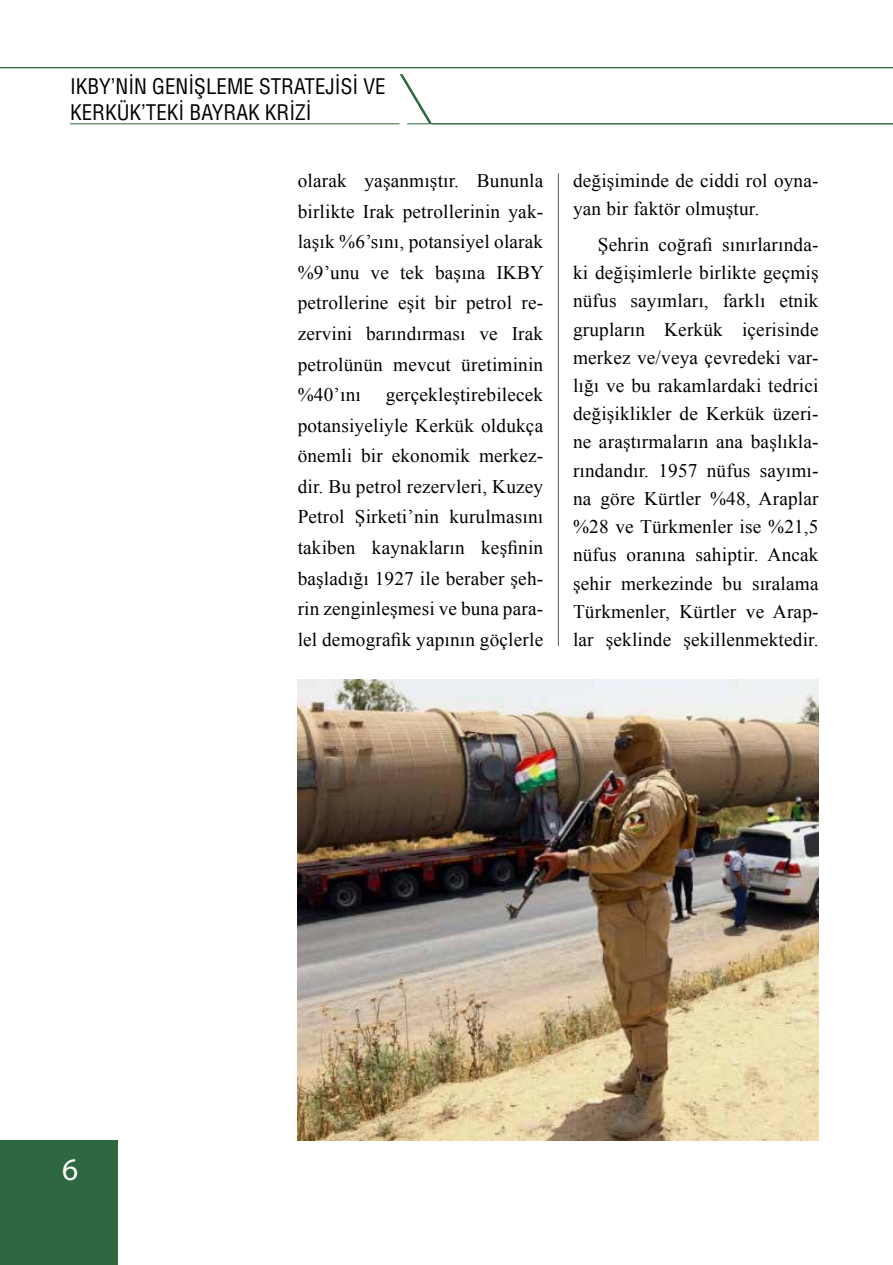
<style>
.page{position:relative;width:893px;height:1265px;background:#fff}
.page>*{position:absolute;margin:0;border:0;box-sizing:border-box;transform-origin:0 0}
.t1{font:31.5px "Myriad Pro";color:#fff}
.t2{font:condensed 21px/25.2px "Helvetica LT Std";color:#000}
.t3{font:19.25px/30.6px "Times New Roman";letter-spacing:.01em;color:#000;text-align:justify}
</style>
<div class="page">
<hr style="left:407px;top:123px;width:486px;height:1px;background:#2f6740">
<hr style="left:0;top:67px;width:893px;height:1px;background:#2f6740">
<svg style="left:400px;top:74px;width:32px;height:50px"></svg>
<hr style="left:70px;top:123px;width:330px;height:1px;background:#2f6740">
<div style="left:0;top:1141px;width:117px;height:124px;background:#2f6740"></div>
<hr style="left:558px;top:173px;width:1px;height:473px;background:#58595b">
<img style="left:298px;top:680px;width:521px;height:460px">
<p class="t2" style="left:70px;top:74px;width:317px">IKBY’NIN GENIŞLEME STRATEJISI VE<br>KERKÜK’TEKI BAYRAK KRIZI</p>
<p class="t3" style="left:298px;top:165px;width:248px">olarak yaşanmıştır. Bununla birlikte Irak petrollerinin yak&shy;laşık %6’sını, potansiyel olarak %9’unu ve tek başına IKBY petrollerine eşit bir petrol re&shy;zervini barındırması ve Irak petrolünün mevcut üretiminin %40’ını</p>
<p class="t3" style="left:298px;top:379px;width:247px;text-indent:88px">gerçekleştirebilecek potansiyeliyle Kerkük oldukça önemli bir ekonomik merkez&shy;dir. Bu petrol rezervleri, Kuzey Petrol Şirketi’nin kurulmasını takiben kaynakların keşfinin başladığı 1927 ile beraber şeh&shy;rin zenginleşmesi ve buna para&shy;lel demografik yapının göçlerle</p>
<p class="t3" style="left:573px;top:166px;width:247px;line-height:28.2px">değişiminde de ciddi rol oyna&shy;yan bir faktör olmuştur.</p>
<p class="t3" style="left:573px;top:230px;width:247px;line-height:28.2px;text-indent:25px">Şehrin coğrafi sınırlarında&shy;ki değişimlerle birlikte geçmiş nüfus sayımları, farklı etnik grupların Kerkük içerisinde merkez ve/veya çevredeki var&shy;lığı ve bu rakamlardaki tedrici değişiklikler de Kerkük üzeri&shy;ne araştırmaların ana başlıkla&shy;rındandır. 1957 nüfus sayımı&shy;na göre Kürtler %48, Araplar %28 ve Türkmenler ise %21,5 nüfus oranına sahiptir. Ancak şehir merkezinde bu sıralama Türkmenler, Kürtler ve Arap&shy;lar şeklinde şekillenmektedir.</p>
<h1 class="t1" style="left:62px;top:1152px;width:18px">6</h1>
</div>
